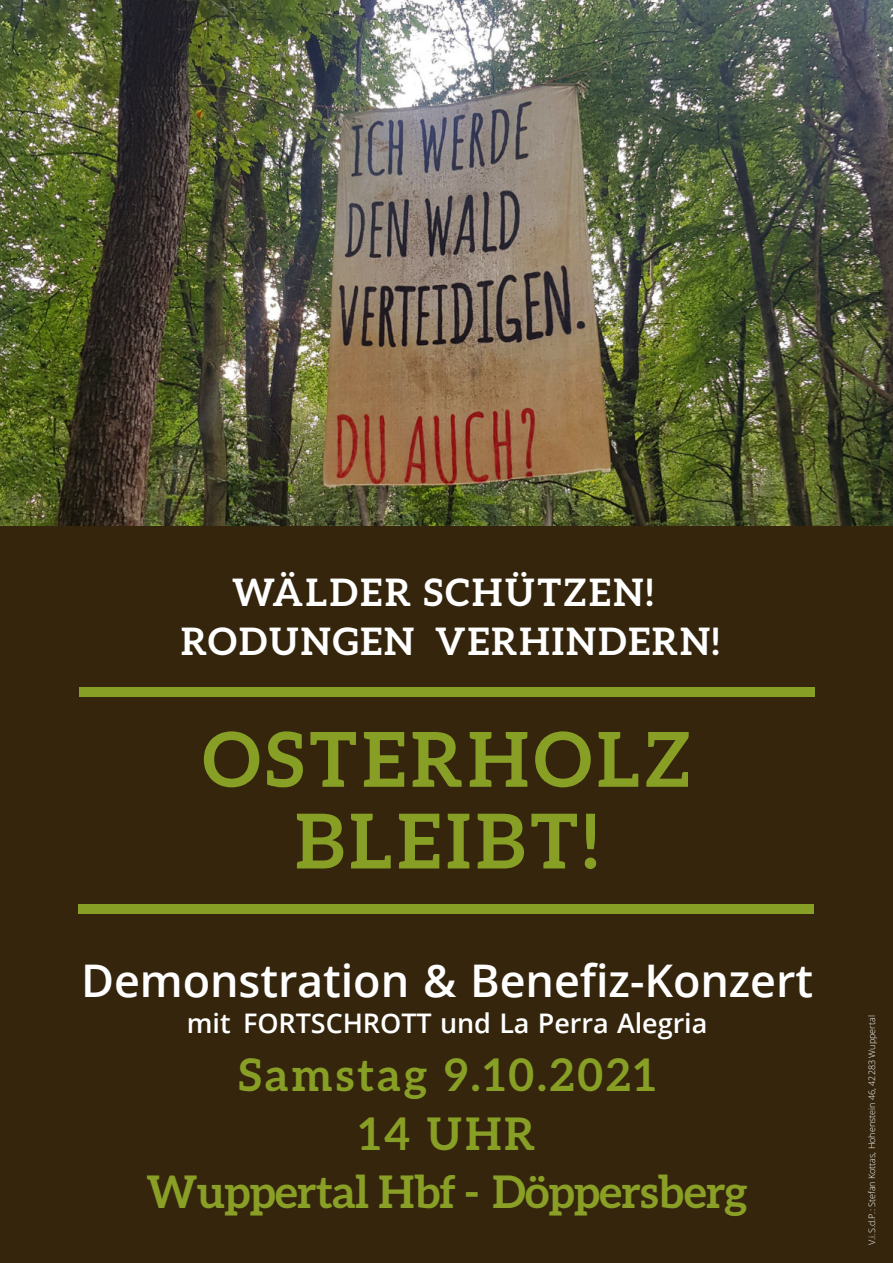
<style>
.page{position:relative;width:893px;height:1263px;background:#fff}
.page>*{position:absolute;margin:0;border:0;box-sizing:border-box;transform-origin:0 0}
.t1{font:700 75.75px/81.7px "Aleo";letter-spacing:.07em;color:#889f25;text-align:center}
.t2{font:600 45px "Open Sans";letter-spacing:-.005em;color:#fff}
.t3{font:700 45px "Aleo";letter-spacing:-.015em;color:#899f25}
.t4{font:700 45px/58.5px "Aleo";letter-spacing:.07em;color:#889f25;text-align:center}
.t5{font:700 37.88px/48.4px "Aleo";letter-spacing:.05em;color:#fff;text-align:center}
.t6{font:600 27px "Open Sans";letter-spacing:-.005em;color:#fff}
.t7{font:300 9px "Open Sans";color:#fff}
</style>
<div class="page">
<img style="left:0;top:0;width:893px;height:526px">
<div style="left:0;top:526px;width:893px;height:737px;background:#34250c"></div>
<div style="left:79px;top:687px;width:736px;height:10px;background:#889f25"></div>
<div style="left:79px;top:904px;width:735px;height:9px;background:#889f25"></div>
<h3 class="t5" style="left:181px;top:571px;width:540px">WÄLDER SCHÜTZEN!<br>RODUNGEN VERHINDERN!</h3>
<h1 class="t1" style="left:203px;top:723px;width:489px">OSTERHOLZ<br>BLEIBT!</h1>
<h2 class="t2" style="left:81px;top:962px;width:733px">Demonstration &amp; Benefiz-Konzert</h2>
<h3 class="t6" style="left:187px;top:1012px;width:522px">mit FORTSCHROTT und La Perra Alegria</h3>
<h2 class="t4" style="left:239px;top:1048px;width:418px">Samstag 9.10.2021<br>14 UHR</h2>
<h2 class="t3" style="left:146px;top:1172px;width:603px">Wuppertal Hbf - Döppersberg</h2>
<p class="t7" style="left:868px;top:1245px;width:231px;rotate:-90deg">V.i.S.d.P.: Stefan Kottas, Hohenstein 46, 42283 Wuppertal</p>
</div>
